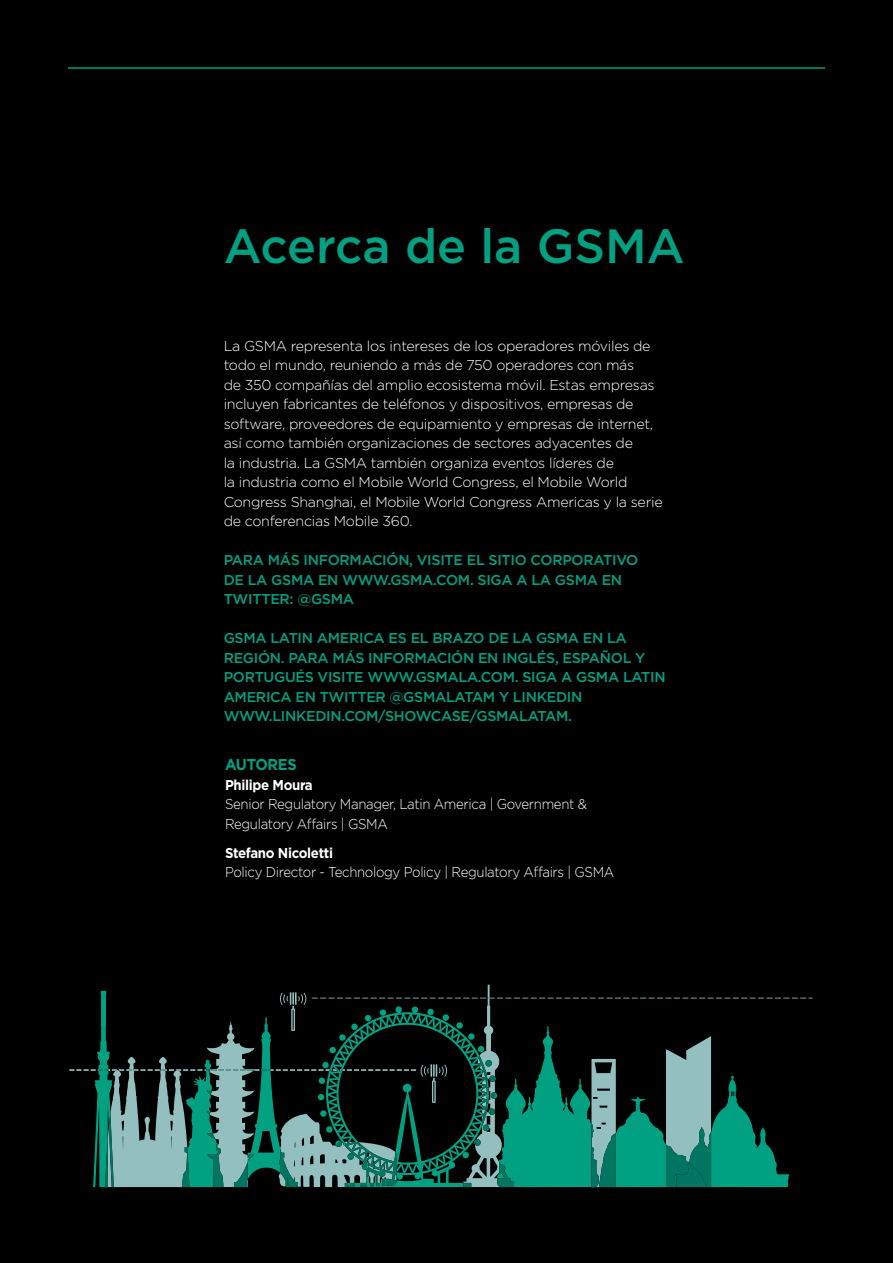
<style>
.page{position:relative;width:893px;height:1263px;background:#000}
.page>*{position:absolute;margin:0;border:0;box-sizing:border-box;transform-origin:0 0}
.t1{font:500 48px "Gotham";color:#00a082}
.t2{font:700 15.75px "Gotham";letter-spacing:-.02em;color:#00a082;scale:.93 1}
.t3{font:300 14.25px/19.5px "Gotham";letter-spacing:-.02em;color:#fff}
.t4{font:500 14.25px/19.5px "Gotham";letter-spacing:-.02em;color:#00a082}
.t5{font:300 14.25px/19.5px "Gotham";letter-spacing:-.02em;color:#fff;scale:.93 1}
.t6{font:700 14.25px "Gotham";letter-spacing:-.025em;color:#fff;scale:.93 1}
</style>
<div class="page">
<svg style="left:69px;top:985px;width:743px;height:202px"></svg>
<hr style="left:68px;top:67px;width:757px;height:2px;background:#00a082">
<h1 class="t1" style="left:224px;top:215px;width:463px">Acerca de la GSMA</h1>
<p class="t3" style="left:224px;top:336px;width:440px">La GSMA representa los intereses de los operadores móviles de todo el mundo, reuniendo a más de 750 operadores con más<br>de 350 compañías del amplio ecosistema móvil. Estas empresas incluyen fabricantes de teléfonos y dispositivos, empresas de software, proveedores de equipamiento y empresas de internet, así como también organizaciones de sectores adyacentes de<br>la industria. La GSMA también organiza eventos líderes de<br>la industria como el Mobile World Congress, el Mobile World Congress Shanghai, el Mobile World Congress Americas y la serie de conferencias Mobile 360.</p>
<p class="t4" style="left:224px;top:550px;width:416px">PARA MÁS INFORMACIÓN, VISITE EL SITIO CORPORATIVO<br>DE LA GSMA EN WWW.GSMA.COM. SIGA A LA GSMA EN<br>TWITTER: @GSMA</p>
<p class="t4" style="left:224px;top:628px;width:443px">GSMA LATIN AMERICA ES EL BRAZO DE LA GSMA EN LA REGIÓN. PARA MÁS INFORMACIÓN EN INGLÉS, ESPAÑOL Y PORTUGUÉS VISITE WWW.GSMALA.COM. SIGA A GSMA LATIN AMERICA EN TWITTER @GSMALATAM Y LINKEDIN WWW.LINKEDIN.COM/SHOWCASE/GSMALATAM.</p>
<p class="t2" style="left:225px;top:754px;width:79px">AUTORES</p>
<p class="t6" style="left:225px;top:775px;width:96px">Philipe Moura</p>
<p class="t5" style="left:225px;top:794px;width:391px">Senior Regulatory Manager, Latin America | Government &amp;<br>Regulatory Affairs | GSMA</p>
<p class="t6" style="left:225px;top:843px;width:118px">Stefano Nicoletti</p>
<p class="t5" style="left:225px;top:862px;width:420px">Policy Director - Technology Policy | Regulatory Affairs | GSMA</p>
</div>
